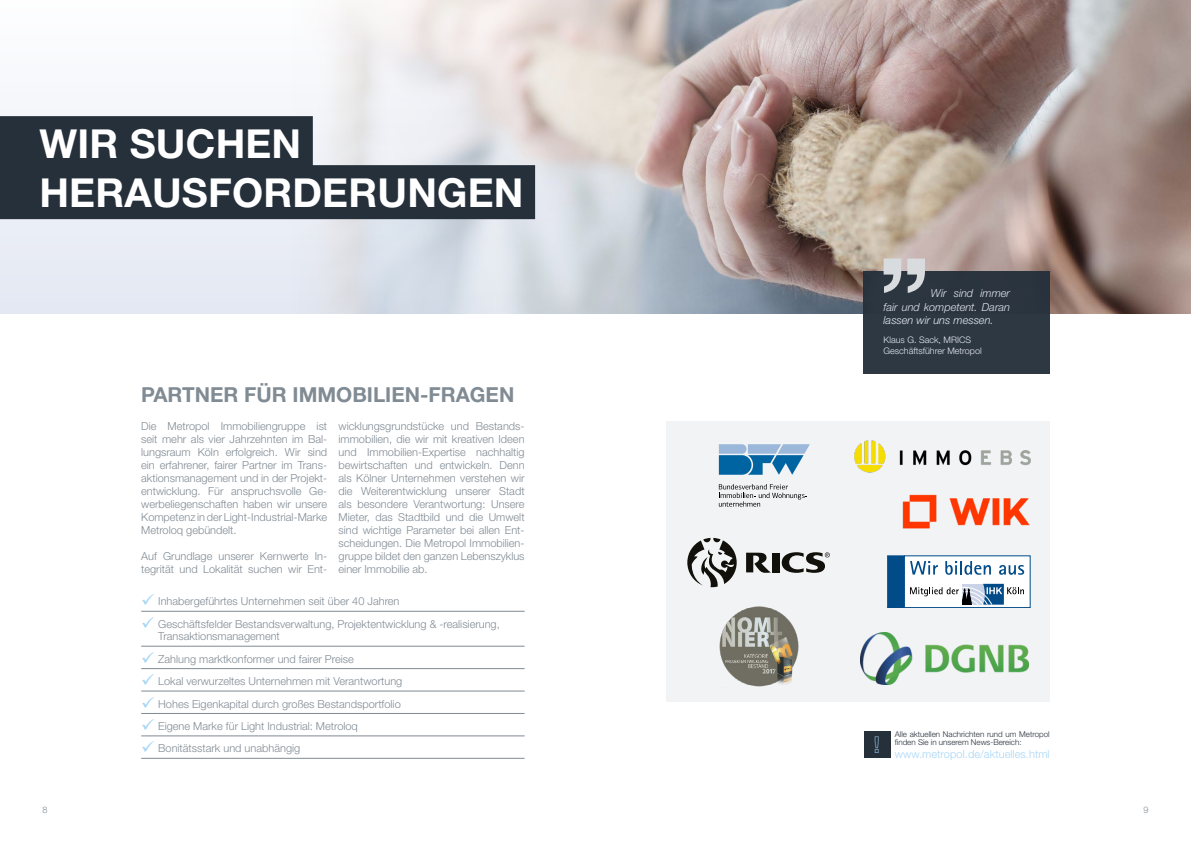
<style>
.page{position:relative;width:1191px;height:842px;background:#fff}
.page>*{position:absolute;margin:0;border:0;box-sizing:border-box;transform-origin:0 0}
.t1{font:700 40px/49px "Helvetica Neue";letter-spacing:.005em;color:#fff}
.t2{font:23px "Helvetica Neue Bold Outline";color:#a7d6f5}
.t3{font:700 20.7px "Helvetica Neue";color:#808b94}
.t4{font:300 11px/13px "Helvetica Neue";color:#808b94}
.t5{font:italic 300 11px/13.2px "Helvetica Neue";color:#e3e8f2;text-align:justify}
.t6{font:300 11px "Helvetica Neue";letter-spacing:.01em;color:#a7d6f5}
.t7{font:300 9px/10.8px "Helvetica Neue";color:#e3e8f2}
.t8{font:300 9px "Helvetica Neue";color:#808b94}
.t9{font:300 8px/8.2px "Helvetica Neue";color:#25303b}
.s1{color:#a7d6f5}
</style>
<div class="page">
<img style="left:863px;top:0;width:328px;height:313px">
<svg style="left:0;top:0;width:863px;height:313px"></svg>
<div style="left:0;top:116px;width:313px;height:54px;background:#25303b"></div>
<div style="left:0;top:165px;width:535px;height:54px;background:#25303b"></div>
<div style="left:666px;top:422px;width:383px;height:280px;background:#f2f3f4"></div>
<svg style="left:687px;top:538px;width:49px;height:49px"></svg>
<svg style="left:781px;top:552px;width:48px;height:21px"></svg>
<svg style="left:746px;top:553px;width:25px;height:20px"></svg>
<div style="left:772px;top:553px;width:7px;height:19px;background:#12100b"></div>
<div style="left:887px;top:556px;width:17px;height:51px;background:#004b88"></div>
<div style="left:887px;top:556px;width:17px;height:52px;border:1px solid #004b88"></div>
<div style="left:904px;top:556px;width:126px;height:51px;background:#fff"></div>
<div style="left:904px;top:556px;width:126px;height:52px;border:1px solid #004b88"></div>
<svg style="left:910px;top:561px;width:28px;height:13px"></svg>
<svg style="left:945px;top:561px;width:46px;height:14px"></svg>
<svg style="left:999px;top:565px;width:25px;height:10px"></svg>
<svg style="left:910px;top:584px;width:114px;height:21px"></svg>
<svg style="left:719px;top:484px;width:88px;height:23px"></svg>
<svg style="left:719px;top:444px;width:91px;height:31px"></svg>
<img style="left:719px;top:606px;width:80px;height:81px">
<img style="left:854px;top:440px;width:176px;height:33px">
<img style="left:860px;top:632px;width:168px;height:52px">
<img style="left:902px;top:494px;width:128px;height:35px">
<div style="left:863px;top:731px;width:27px;height:26px;background:#25303b"></div>
<div style="left:863px;top:271px;width:186px;height:103px;background:#2e3843"></div>
<svg style="left:883px;top:259px;width:42px;height:34px"></svg>
<hr style="left:141px;top:611px;width:383px;height:1px;background:#808b94">
<hr style="left:141px;top:646px;width:383px;height:1px;background:#808b94">
<hr style="left:141px;top:668px;width:383px;height:1px;background:#808b94">
<hr style="left:141px;top:691px;width:383px;height:1px;background:#808b94">
<hr style="left:141px;top:713px;width:383px;height:1px;background:#808b94">
<hr style="left:141px;top:736px;width:383px;height:1px;background:#808b94">
<hr style="left:141px;top:758px;width:383px;height:1px;background:#808b94">
<h1 class="t1" style="left:39px;top:118px;width:486px">WIR SUCHEN<br>HERAUSFORDERUNGEN</h1>
<h3 class="t3" style="left:141px;top:382px;width:375px">PARTNER FÜR IMMOBILIEN-FRAGEN</h3>
<p class="t4" style="left:141px;top:420px;width:187px;text-align:justify">Die Metropol Immobiliengruppe ist seit mehr als vier Jahrzehnten im Bal&shy;lungsraum Köln erfolgreich. Wir sind ein erfahrener, fairer Partner im Trans&shy;aktionsmanagement und in der Projekt&shy;entwicklung. Für anspruchsvolle Ge&shy;werbeliegenschaften haben wir unsere Kompetenz in der Light-Industrial-Marke Metroloq gebündelt.</p>
<p class="t4" style="left:141px;top:550px;width:187px">Auf Grundlage unserer Kernwerte In&shy;tegrität und Lokalität suchen wir Ent-</p>
<p class="t4" style="left:338px;top:420px;width:187px;text-align:justify">wicklungsgrundstücke und Bestands&shy;immobilien, die wir mit kreativen Ideen und Immobilien-Expertise nachhaltig bewirtschaften und entwickeln. Denn als Kölner Unternehmen verstehen wir die Weiterentwicklung unserer Stadt als besondere Verantwortung: Unsere Mieter, das Stadtbild und die Umwelt sind wichtige Parameter bei allen Ent&shy;scheidungen. Die Metropol Immobilien&shy;gruppe bildet den ganzen Lebenszyklus einer Immobilie ab.</p>
<p class="t4" style="left:141px;top:595px;width:260px"><span class="s1">✓</span> Inhabergeführtes Unternehmen seit über 40 Jahren</p>
<p class="t4" style="left:158px;top:617px;width:343px;line-height:12.5px;text-indent:-17px"><span class="s1">✓</span> Geschäftsfelder Bestandsverwaltung, Projektentwicklung &amp; -realisierung,<br>Transaktionsmanagement</p>
<p class="t4" style="left:141px;top:652px;width:214px"><span class="s1">✓</span> Zahlung marktkonformer und fairer Preise</p>
<p class="t4" style="left:141px;top:674px;width:263px"><span class="s1">✓</span> Lokal verwurzeltes Unternehmen mit Verantwortung</p>
<p class="t4" style="left:141px;top:697px;width:261px"><span class="s1">✓</span> Hohes Eigenkapital durch großes Bestandsportfolio</p>
<p class="t4" style="left:141px;top:719px;width:218px"><span class="s1">✓</span> Eigene Marke für Light Industrial: Metroloq</p>
<p class="t4" style="left:141px;top:742px;width:161px"><span class="s1">✓</span> Bonitätsstark und unabhängig</p>
<p class="t5" style="left:883px;top:287px;width:128px;text-indent:47px">Wir sind immer fair und kompetent. Daran lassen wir uns messen.</p>
<p class="t7" style="left:883px;top:334px;width:100px">Klaus G. Sack, MRICS<br>Geschäftsführer Metropol</p>
<h2 class="t2" style="left:873px;top:730px;width:8px">!</h2>
<p class="t9" style="left:895px;top:730px;width:156px">Alle aktuellen Nachrichten rund um Metropol finden Sie in unserem News-Bereich:</p>
<p class="t6" style="left:895px;top:747px;width:156px">www.metropol.de/aktuelles.html</p>
<p class="t8" style="left:43px;top:804px;width:7px">8</p>
<p class="t8" style="left:1143px;top:804px;width:7px">9</p>
</div>
